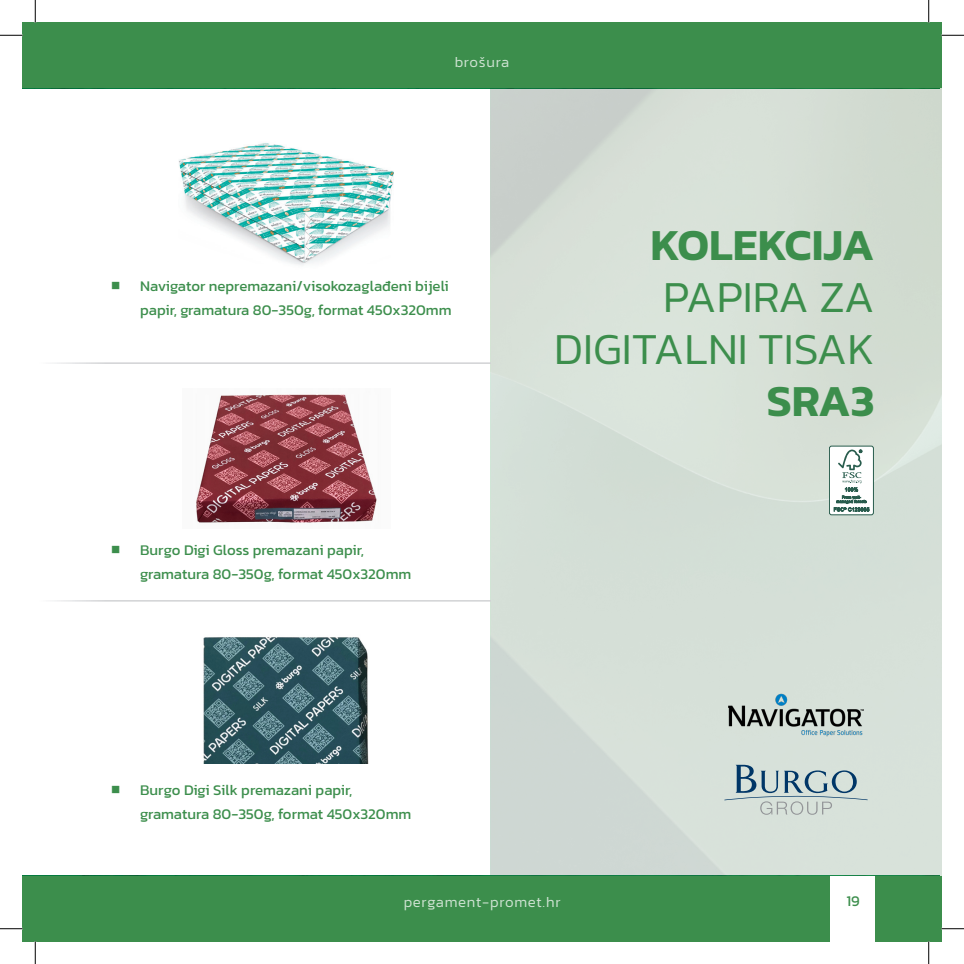
<style>
.page{position:relative;width:964px;height:964px;background:#fff}
.page>*{position:absolute;margin:0;border:0;box-sizing:border-box;transform-origin:0 0}
.t1{font:300 45px/51.8px "Kanit";color:#3c8e4c;text-align:right}
.t2{font:600 45px "Kanit";color:#3c8e4c}
.t3{font:15px/24px "Kanit";color:#3c8e4c}
.t4{font:300 15px "Kanit";letter-spacing:.05em;color:#fff}
</style>
<div class="page">
<div style="left:35px;top:875px;width:904px;height:66px;background:#3c8e4c"></div>
<div style="left:35px;top:22px;width:904px;height:66px;background:#3c8e4c"></div>
<div style="left:22px;top:875px;width:13px;height:66px;background:#3c8e4c"></div>
<div style="left:22px;top:22px;width:13px;height:66px;background:#3c8e4c"></div>
<div style="left:830px;top:875px;width:44px;height:66px;background:#fff"></div>
<div style="left:491px;top:89px;width:450px;height:785px;background:#d5dfd7"></div>
<div style="left:829px;top:446px;width:44px;height:69px;background:#fff;border-radius:2px"></div>
<div style="left:829px;top:446px;width:44px;height:69px;border:1px solid #285c4d;border-radius:2px"></div>
<svg style="left:833px;top:449px;width:36px;height:62px"></svg>
<img style="left:179px;top:143px;width:214px;height:122px">
<img style="left:203px;top:637px;width:166px;height:126px">
<img style="left:196px;top:394px;width:181px;height:129px">
<img style="left:728px;top:693px;width:136px;height:44px">
<svg style="left:724px;top:764px;width:143px;height:50px"></svg>
<svg style="left:0;top:35px;width:22px;height:1px"></svg>
<svg style="left:941px;top:35px;width:22px;height:1px"></svg>
<svg style="left:0;top:928px;width:22px;height:1px"></svg>
<svg style="left:941px;top:928px;width:22px;height:1px"></svg>
<svg style="left:35px;top:0;width:1px;height:22px"></svg>
<svg style="left:35px;top:941px;width:1px;height:22px"></svg>
<svg style="left:928px;top:0;width:1px;height:22px"></svg>
<svg style="left:928px;top:941px;width:1px;height:22px"></svg>
<p class="t4" style="left:454px;top:52px;width:56px">brošura</p>
<p class="t3" style="left:112px;top:273px;width:341px;text-align:right">■ Navigator nepremazani/visokozaglađeni bijeli papir, gramatura 80-350g, format 450x320mm</p>
<p class="t3" style="left:140px;top:537px;width:273px;text-indent:-28px">■ Burgo Digi Gloss premazani papir, gramatura 80-350g, format 450x320mm</p>
<h1 class="t2" style="left:650px;top:211px;width:226px">KOLEKCIJA</h1>
<h1 class="t1" style="left:554px;top:270px;width:322px">PAPIRA ZA<br>DIGITALNI TISAK</h1>
<h1 class="t2" style="left:766px;top:366px;width:109px">SRA3</h1>
<p class="t3" style="left:140px;top:777px;width:273px;text-indent:-28px">■ Burgo Digi Silk premazani papir, gramatura 80-350g, format 450x320mm</p>
<p class="t4" style="left:403px;top:891px;width:158px">pergament-promet.hr</p>
<p class="t3" style="left:846px;top:888px;width:15px">19</p>
</div>
